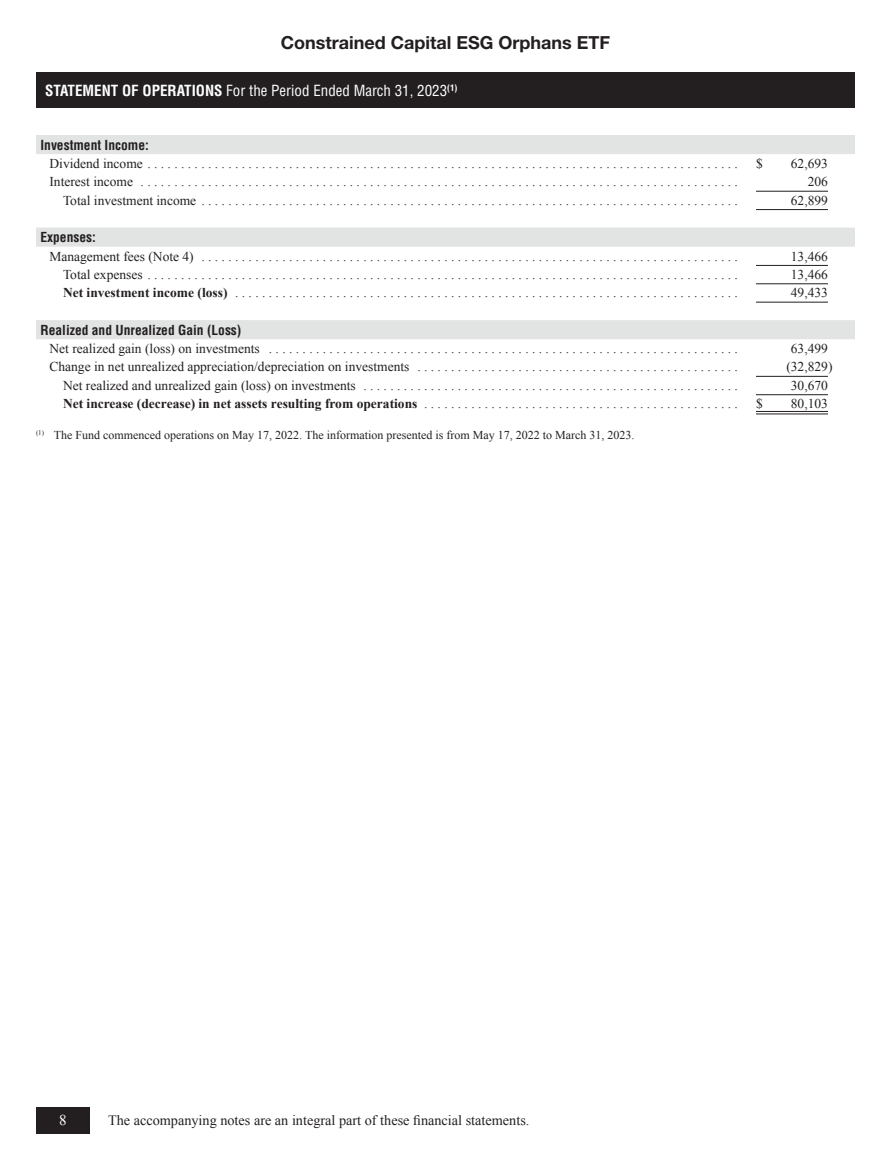
<style>
.page{position:relative;width:891px;height:1161px;background:#fff}
.page>*{position:absolute;margin:0;border:0;box-sizing:border-box;transform-origin:0 0}
.t1{font:700 18px "Helvetica Neue LT Std";color:#231f20}
.Main_Headings_in_Bla{font:condensed 15px "Helvetica";color:#fff}
.t2{font:15px "Times New Roman";color:#fff}
.t3{font:14.25px "Times New Roman";color:#231f20}
.Table_Stub_-_Level_2{font:13.5px "Times New Roman";color:#231f20}
.Table_Stub_-_Level_3{font:13.5px "Times New Roman";color:#231f20}
.Table_Stub_-_Level_3-2{font:700 13.5px "Times New Roman";color:#231f20}
.Table_Stub_Subhead{font:700 condensed 13.5px "Helvetica";color:#231f20}
.Table_Figure_-_Subto{font:13.5px "Times New Roman";color:#231f20}
.Table_Figure{font:13.5px "Times New Roman";color:#231f20}
.Table_Figure_-_Total{font:13.5px "Times New Roman";color:#231f20}
.Footnote{font:12px "Times New Roman";color:#231f20}
.s1{font-weight:700}
.s2{font-weight:400}
</style>
<div class="page">
<div style="left:36px;top:1107px;width:54px;height:27px;background:#231f20"></div>
<div style="left:36px;top:72px;width:819px;height:36px;background:#231f20"></div>
<svg style="left:36px;top:135px;width:819px;height:204px"></svg>
<hr style="left:756px;top:191px;width:72px;height:1px;background:#231f20">
<hr style="left:756px;top:209px;width:72px;height:1px;background:#231f20">
<hr style="left:756px;top:265px;width:72px;height:1px;background:#231f20">
<hr style="left:756px;top:283px;width:72px;height:1px;background:#231f20">
<hr style="left:756px;top:302px;width:72px;height:1px;background:#231f20">
<hr style="left:756px;top:376px;width:72px;height:1px;background:#231f20">
<hr style="left:756px;top:394px;width:72px;height:1px;background:#231f20">
<hr style="left:756px;top:411px;width:72px;height:1px;background:#231f20">
<hr style="left:756px;top:414px;width:72px;height:1px;background:#231f20">
<h1 class="t1" style="left:281px;top:31px;width:331px">Constrained Capital ESG Orphans ETF</h1>
<p class="Main_Headings_in_Bla" style="left:45px;top:81px;width:414px"><span class="s1">STATEMENT OF OPERATIONS</span> For the Period Ended March 31, 2023<sup>(1)</sup></p>
<p class="Table_Stub_Subhead" style="left:40px;top:136px;width:110px">Investment Income:</p>
<p class="Table_Stub_-_Level_2" style="left:50px;top:154px;width:683px">Dividend income . . . . . . . . . . . . . . . . . . . . . . . . . . . . . . . . . . . . . . . . . . . . . . . . . . . . . . . . . . . . . . . . . . . . . . . . . . . . . . . . . . . . . . .</p>
<p class="Table_Figure" style="left:756px;top:154px;width:8px">$</p>
<p class="Table_Figure" style="left:791px;top:154px;width:39px">62,693</p>
<p class="Table_Stub_-_Level_2" style="left:50px;top:173px;width:683px">Interest income . . . . . . . . . . . . . . . . . . . . . . . . . . . . . . . . . . . . . . . . . . . . . . . . . . . . . . . . . . . . . . . . . . . . . . . . . . . . . . . . . . . . . . . .</p>
<p class="Table_Figure_-_Subto" style="left:808px;top:173px;width:22px">206</p>
<p class="Table_Stub_-_Level_3" style="left:63px;top:191px;width:670px">Total investment income . . . . . . . . . . . . . . . . . . . . . . . . . . . . . . . . . . . . . . . . . . . . . . . . . . . . . . . . . . . . . . . . . . . . . . . . . . . . . . .</p>
<p class="Table_Figure_-_Subto" style="left:791px;top:191px;width:39px">62,899</p>
<p class="Table_Stub_Subhead" style="left:40px;top:229px;width:57px">Expenses:</p>
<p class="Table_Stub_-_Level_2" style="left:50px;top:247px;width:683px">Management fees (Note 4) . . . . . . . . . . . . . . . . . . . . . . . . . . . . . . . . . . . . . . . . . . . . . . . . . . . . . . . . . . . . . . . . . . . . . . . . . . . . . . .</p>
<p class="Table_Figure_-_Subto" style="left:791px;top:247px;width:39px">13,466</p>
<p class="Table_Stub_-_Level_3" style="left:63px;top:265px;width:670px">Total expenses . . . . . . . . . . . . . . . . . . . . . . . . . . . . . . . . . . . . . . . . . . . . . . . . . . . . . . . . . . . . . . . . . . . . . . . . . . . . . . . . . . . . . . .</p>
<p class="Table_Figure_-_Subto" style="left:791px;top:265px;width:39px">13,466</p>
<p class="Table_Stub_-_Level_3" style="left:63px;top:284px;width:670px"><span class="s1">Net investment income (loss)</span> . . . . . . . . . . . . . . . . . . . . . . . . . . . . . . . . . . . . . . . . . . . . . . . . . . . . . . . . . . . . . . . . . . . . . . . . . .</p>
<p class="Table_Figure_-_Subto" style="left:791px;top:284px;width:39px">49,433</p>
<p class="Table_Stub_Subhead" style="left:40px;top:321px;width:202px">Realized and Unrealized Gain (Loss)</p>
<p class="Table_Stub_-_Level_2" style="left:50px;top:340px;width:683px">Net realized gain (loss) on investments . . . . . . . . . . . . . . . . . . . . . . . . . . . . . . . . . . . . . . . . . . . . . . . . . . . . . . . . . . . . . . . . . . . . .</p>
<p class="Table_Figure" style="left:791px;top:340px;width:39px">63,499</p>
<p class="Table_Stub_-_Level_2" style="left:50px;top:358px;width:683px">Change in net unrealized appreciation/depreciation on investments . . . . . . . . . . . . . . . . . . . . . . . . . . . . . . . . . . . . . . . . . . . . . . .</p>
<p class="Table_Figure_-_Subto" style="left:786px;top:358px;width:48px">(32,829)</p>
<p class="Table_Stub_-_Level_3" style="left:63px;top:376px;width:670px">Net realized and unrealized gain (loss) on investments . . . . . . . . . . . . . . . . . . . . . . . . . . . . . . . . . . . . . . . . . . . . . . . . . . . . . . .</p>
<p class="Table_Figure_-_Subto" style="left:791px;top:376px;width:39px">30,670</p>
<p class="Table_Stub_-_Level_3-2" style="left:63px;top:394px;width:675px">Net increase (decrease) in net assets resulting from operations<span class="s2">...............................................</span></p>
<p class="Table_Figure_-_Total" style="left:756px;top:395px;width:8px">$</p>
<p class="Table_Figure_-_Total" style="left:791px;top:395px;width:39px">80,103</p>
<p class="Footnote" style="left:36px;top:427px;width:598px"><sup>(1)</sup> The Fund commenced operations on May 17, 2022. The information presented is from May 17, 2022 to March 31, 2023.</p>
<p class="t2" style="left:59px;top:1110px;width:9px">8</p>
<p class="t3" style="left:108px;top:1110px;width:423px">The accompanying notes are an integral part of these financial statements.</p>
</div>
